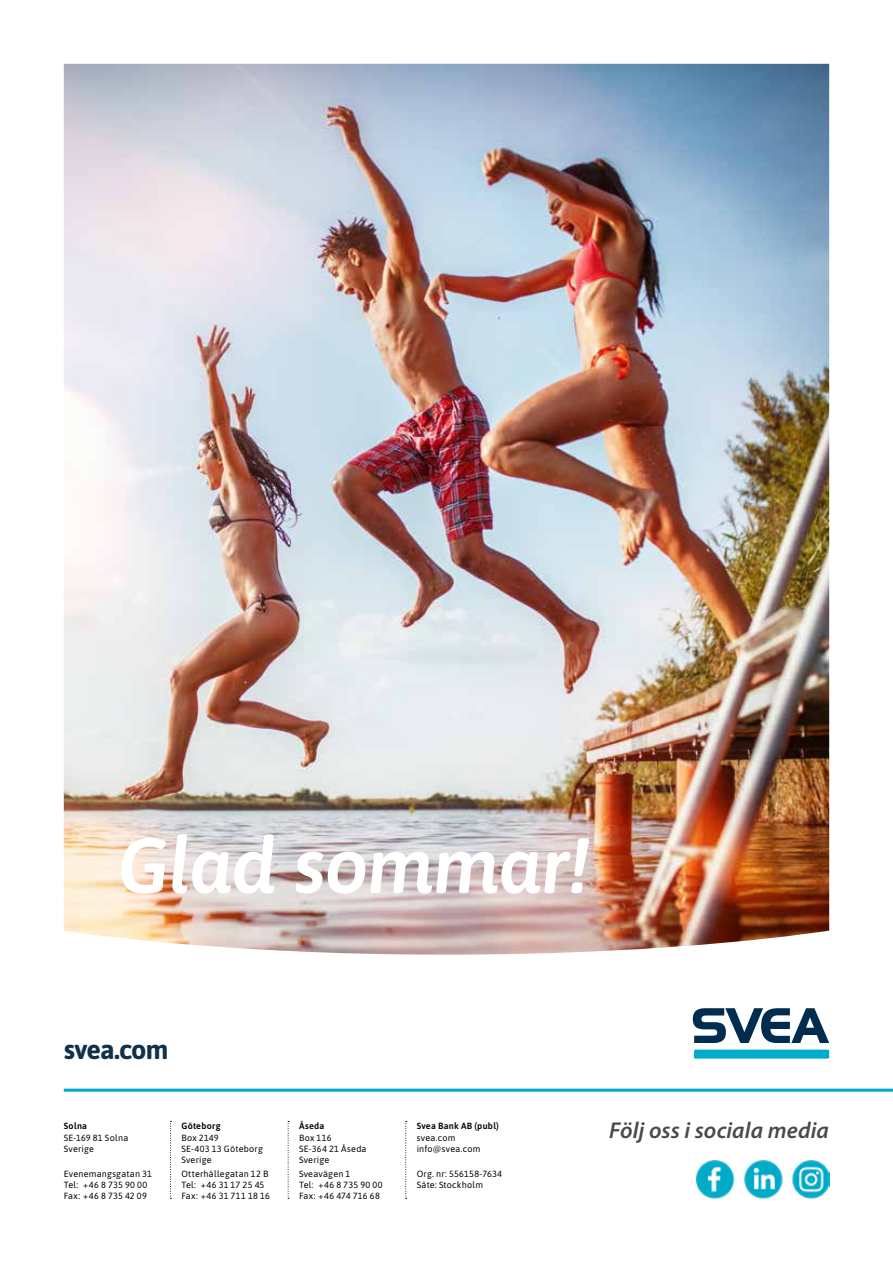
<style>
.page{position:relative;width:893px;height:1263px;background:#fff}
.page>*{position:absolute;margin:0;border:0;box-sizing:border-box;transform-origin:0 0}
.t1{font:italic 600 78px "Asap";letter-spacing:-.015em;color:#fff}
.t2{font:700 27px "Asap";letter-spacing:-.04em;color:#11304a}
.t3{font:italic 600 22.95px "Myriad Pro";letter-spacing:.005em;color:#4a4a49}
.t4{font:9px/11.2px "Asap";letter-spacing:.025em;color:#000}
.t5{font:600 9px "Asap";letter-spacing:.025em;color:#000}
</style>
<div class="page">
<svg style="left:170px;top:1121px;width:1px;height:78px"></svg>
<svg style="left:288px;top:1121px;width:1px;height:78px"></svg>
<svg style="left:405px;top:1121px;width:2px;height:78px"></svg>
<hr style="left:64px;top:1089px;width:829px;height:3px;background:#00a6c5">
<svg style="left:693px;top:1008px;width:136px;height:35px"></svg>
<div style="left:694px;top:1049px;width:135px;height:9px;background:#00acc9;border-radius:2px"></div>
<img style="left:64px;top:64px;width:765px;height:891px">
<img style="left:696px;top:1160px;width:87px;height:39px">
<img style="left:792px;top:1160px;width:38px;height:39px">
<h1 class="t1" style="left:118px;top:812px;width:474px">Glad sommar!</h1>
<h2 class="t2" style="left:64px;top:1030px;width:106px">svea.com</h2>
<p class="t5" style="left:64px;top:1120px;width:25px">Solna</p>
<p class="t4" style="left:64px;top:1131px;width:66px">SE-169 81 Solna<br>Sverige</p>
<p class="t4" style="left:64px;top:1167px;width:90px">Evenemangsgatan 31<br>Tel: +46 8 735 90 00<br>Fax: +46 8 735 42 09</p>
<p class="t5" style="left:181px;top:1120px;width:41px">Göteborg</p>
<p class="t4" style="left:181px;top:1131px;width:83px">Box 2149<br>SE-403 13 Göteborg<br>Sverige</p>
<p class="t4" style="left:181px;top:1167px;width:90px">Otterhällegatan 12 B<br>Tel: +46 31 17 25 45<br>Fax: +46 31 711 18 16</p>
<p class="t5" style="left:299px;top:1120px;width:27px">Åseda</p>
<p class="t4" style="left:299px;top:1131px;width:69px">Box 116<br>SE-364 21 Åseda<br>Sverige</p>
<p class="t4" style="left:299px;top:1167px;width:85px">Sveavägen 1<br>Tel: +46 8 735 90 00<br>Fax: +46 474 716 68</p>
<p class="t5" style="left:417px;top:1120px;width:84px">Svea Bank AB (publ)</p>
<p class="t4" style="left:417px;top:1131px;width:65px">svea.com info@svea.com</p>
<p class="t4" style="left:417px;top:1167px;width:87px">Org. nr: 556158-7634<br>Säte: Stockholm</p>
<h3 class="t3" style="left:609px;top:1115px;width:221px">Följ oss i sociala media</h3>
</div>
